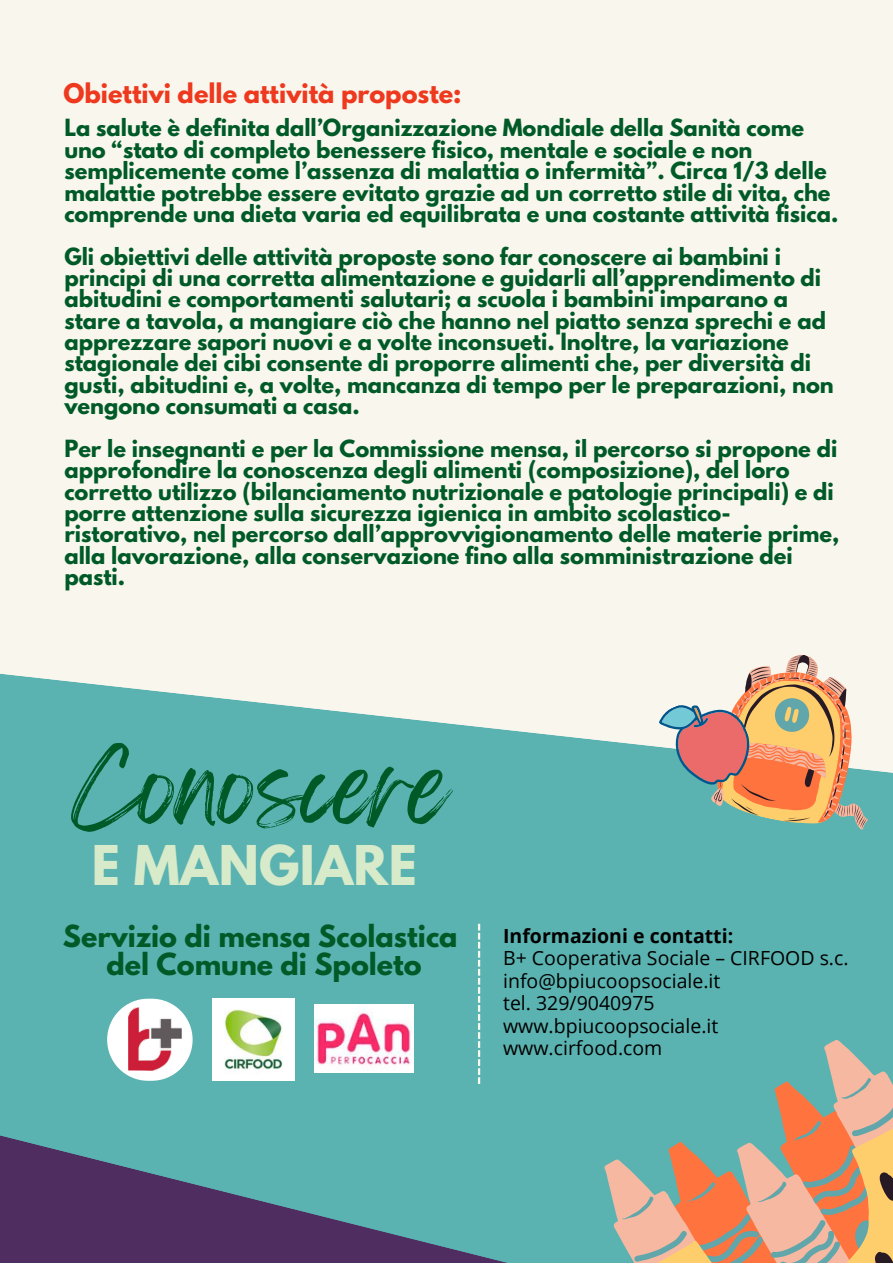
<style>
.page{position:relative;width:893px;height:1264px;background:#fff}
.page>*{position:absolute;margin:0;border:0;box-sizing:border-box;transform-origin:0 0}
.t1{font:85.5px "Feeling Passionate";color:#005a27}
.t2{font:700 48.6px "League Spartan";letter-spacing:.01em;color:#d7eac9}
.t3{font:700 27px/28px "League Spartan";color:#005a27;text-align:center}
.t4{font:700 24px "League Spartan";color:#ee391e}
.t5{font:700 21px/21.3px "League Spartan";color:#005a27}
.t6{font:19.5px/22.5px "Open Sans";color:#000}
.t7{font:700 19.5px "Open Sans";color:#000}
</style>
<div class="page">
<div style="left:0;top:0;width:892px;height:659px;background:#f8f6ed"></div>
<svg style="left:0;top:659px;width:892px;height:603px;background:#6dbbb7"></svg>
<img style="left:212px;top:998px;width:83px;height:13px">
<div style="left:107px;top:998px;width:85px;height:82px;background:#fff;border-radius:41px"></div>
<img style="left:130px;top:1007px;width:51px;height:4px">
<svg style="left:604px;top:1039px;width:288px;height:223px;background:#6db3ae"></svg>
<svg style="left:622px;top:1077px;width:270px;height:185px;background:#91b4aa"></svg>
<svg style="left:631px;top:1081px;width:261px;height:181px;background:#bba386"></svg>
<img style="left:314px;top:1004px;width:99px;height:7px">
<svg style="left:0;top:1011px;width:570px;height:251px;background:#6898a1"></svg>
<svg style="left:658px;top:654px;width:209px;height:175px;background:#ccb094"></svg>
<svg style="left:478px;top:923px;width:2px;height:160px"></svg>
<p class="t4" style="left:63px;top:81px;width:399px">Obiettivi delle attività proposte:</p>
<p class="t5" style="left:64px;top:120px;width:775px">La salute è definita dall’Organizzazione Mondiale della Sanità come uno “stato di completo benessere fisico, mentale e sociale e non semplicemente come l’assenza di malattia o infermità”. Circa 1/3 delle malattie potrebbe essere evitato grazie ad un corretto stile di vita, che comprende una dieta varia ed equilibrata e una costante attività fisica.</p>
<p class="t5" style="left:64px;top:248px;width:771px">Gli obiettivi delle attività proposte sono far conoscere ai bambini i principi di una corretta alimentazione e guidarli all’apprendimento di abitudini e comportamenti salutari; a scuola i bambini imparano a stare a tavola, a mangiare ciò che hanno nel piatto senza sprechi e ad apprezzare sapori nuovi e a volte inconsueti. Inoltre, la variazione stagionale dei cibi consente di proporre alimenti che, per diversità di gusti, abitudini e, a volte, mancanza di tempo per le preparazioni, non vengono consumati a casa.</p>
<p class="t5" style="left:64px;top:440px;width:776px">Per le insegnanti e per la Commissione mensa, il percorso si propone di approfondire la conoscenza degli alimenti (composizione), del loro corretto utilizzo (bilanciamento nutrizionale e patologie principali) e di porre attenzione sulla sicurezza igienica in ambito scolastico&shy;ristorativo, nel percorso dall’approvvigionamento delle materie prime, alla lavorazione, alla conservazione fino alla somministrazione dei pasti.</p>
<h1 class="t1" style="left:72px;top:718px;width:378px">CONOSCERE</h1>
<h2 class="t2" style="left:92px;top:840px;width:327px">E MANGIARE</h2>
<p class="t3" style="left:63px;top:925px;width:396px">Servizio di mensa Scolastica del Comune di Spoleto</p>
<p class="t7" style="left:503px;top:922px;width:231px">Informazioni e contatti:</p>
<p class="t6" style="left:503px;top:946px;width:347px">B+ Cooperativa Sociale – CIRFOOD s.c. info@bpiucoopsociale.it<br>tel. 329/9040975 www.bpiucoopsociale.it www.cirfood.com</p>
</div>
